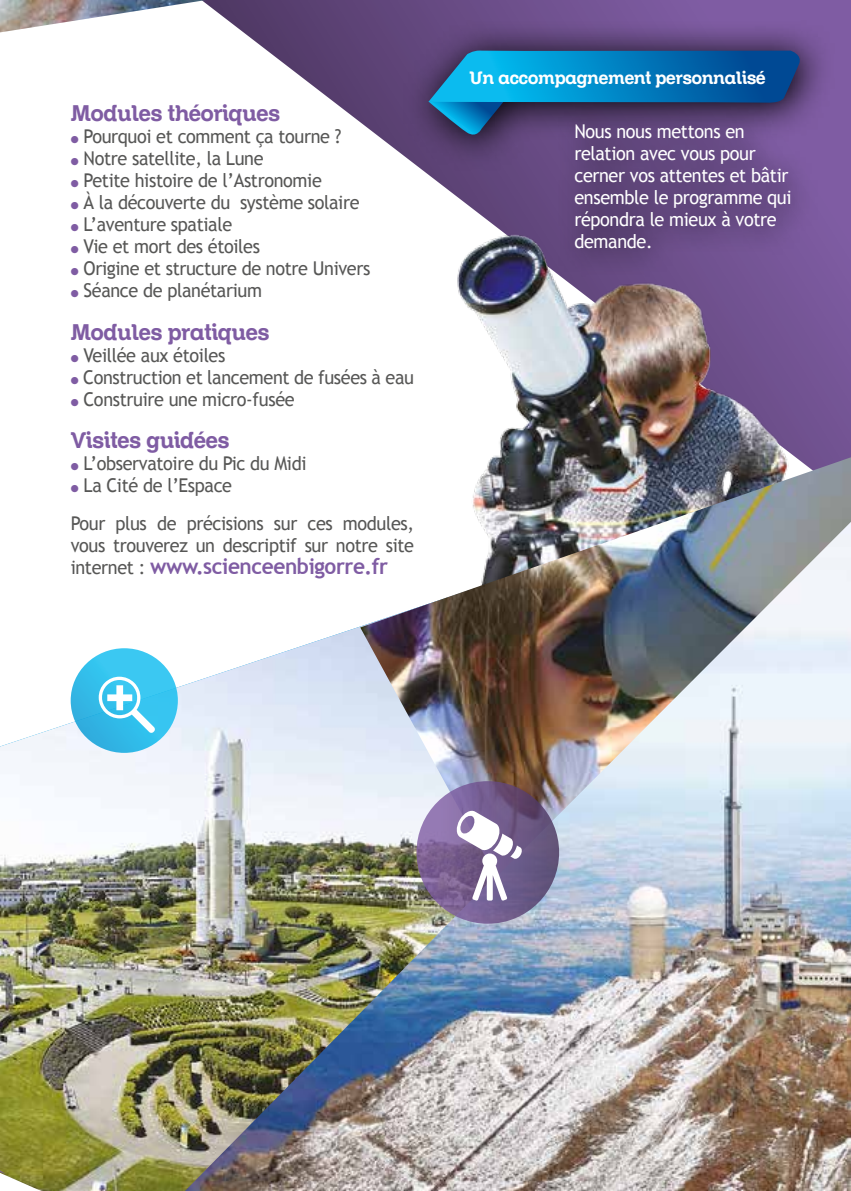
<style>
.page{position:relative;width:851px;height:1191px;background:#fff}
.page>*{position:absolute;margin:0;border:0;box-sizing:border-box;transform-origin:0 0}
.t1{font:22px "Zil Semi Slab";color:#7f5ca3}
.t2{font:700 22px "Trebuchet MS";letter-spacing:-.02em;color:#7f5ca3;scale:.95 1}
.t3{font:19px/38px "Trebuchet MS";letter-spacing:-.02em;color:#575756;scale:.95 1}
.t4{font:19px/22px "Trebuchet MS";letter-spacing:-.02em;color:#fff;scale:.95 1}
.t5{font:17.4px "Zil Semi Slab";color:#fff}
.s1{color:#7f5ca3}
.s2{font-weight:400;font-size:19px;color:#575756}
</style>
<div class="page">
<svg style="left:206px;top:0;width:644px;height:457px"></svg>
<img style="left:0;top:0;width:206px;height:32px">
<img style="left:440px;top:189px;width:354px;height:268px">
<img style="left:0;top:648px;width:185px;height:543px">
<svg style="left:0;top:1170px;width:41px;height:21px"></svg>
<img style="left:185px;top:626px;width:665px;height:565px">
<svg style="left:402px;top:20px;width:433px;height:150px;background:#664a83"></svg>
<svg style="left:428px;top:51px;width:374px;height:88px;background:#1270aa"></svg>
<div style="left:555px;top:106px;width:262px;height:171px;background:#000;opacity:.75"></div>
<img style="left:360px;top:457px;width:490px;height:420px">
<div style="left:71px;top:648px;width:107px;height:105px;background:linear-gradient(to right,#32b6e4,#3ccbf4);border-radius:50%"></div>
<svg style="left:99px;top:676px;width:56px;height:57px"></svg>
<svg style="left:416px;top:781px;width:143px;height:142px;background:#755f8e"></svg>
<svg style="left:455px;top:809px;width:67px;height:91px"></svg>
<p class="t1" style="left:71px;top:100px;width:211px">Modules théoriques</p>
<p class="t3" style="left:71px;top:118px;width:286px"><span class="s1">●</span> Pourquoi et comment ça tourne ?</p>
<p class="t3" style="left:71px;top:140px;width:204px"><span class="s1">●</span> Notre satellite, la Lune</p>
<p class="t3" style="left:71px;top:162px;width:266px"><span class="s1">●</span> Petite histoire de l’Astronomie</p>
<p class="t3" style="left:71px;top:184px;width:305px"><span class="s1">●</span> À la découverte du système solaire</p>
<p class="t3" style="left:71px;top:206px;width:171px"><span class="s1">●</span> L’aventure spatiale</p>
<p class="t3" style="left:71px;top:228px;width:201px"><span class="s1">●</span> Vie et mort des étoiles</p>
<p class="t3" style="left:71px;top:250px;width:317px"><span class="s1">●</span> Origine et structure de notre Univers</p>
<p class="t3" style="left:71px;top:272px;width:203px"><span class="s1">●</span> Séance de planétarium</p>
<p class="t1" style="left:71px;top:318px;width:200px">Modules pratiques</p>
<p class="t3" style="left:71px;top:336px;width:164px"><span class="s1">●</span> Veillée aux étoiles</p>
<p class="t3" style="left:71px;top:358px;width:363px"><span class="s1">●</span> Construction et lancement de fusées à eau</p>
<p class="t3" style="left:71px;top:380px;width:237px"><span class="s1">●</span> Construire une micro-fusée</p>
<p class="t1" style="left:71px;top:427px;width:160px">Visites guidées</p>
<p class="t3" style="left:71px;top:444px;width:250px"><span class="s1">●</span> L’observatoire du Pic du Midi</p>
<p class="t3" style="left:71px;top:466px;width:363px"><span class="s1">●</span> La Cité de l’Espace<br>Pour plus de précisions sur ces modules,</p>
<p class="t3" style="left:71px;top:526px;width:363px">vous trouverez un descriptif sur notre site</p>
<p class="t2" style="left:71px;top:552px;width:335px"><span class="s2">internet :</span> www.scienceenbigorre.fr</p>
<p class="t5" style="left:469px;top:67px;width:297px">Un accompagnement personnalisé</p>
<p class="t4" style="left:574px;top:121px;width:230px">Nous nous mettons en relation avec vous pour cerner vos attentes et bâtir ensemble le programme qui répondra le mieux à votre demande.</p>
</div>
